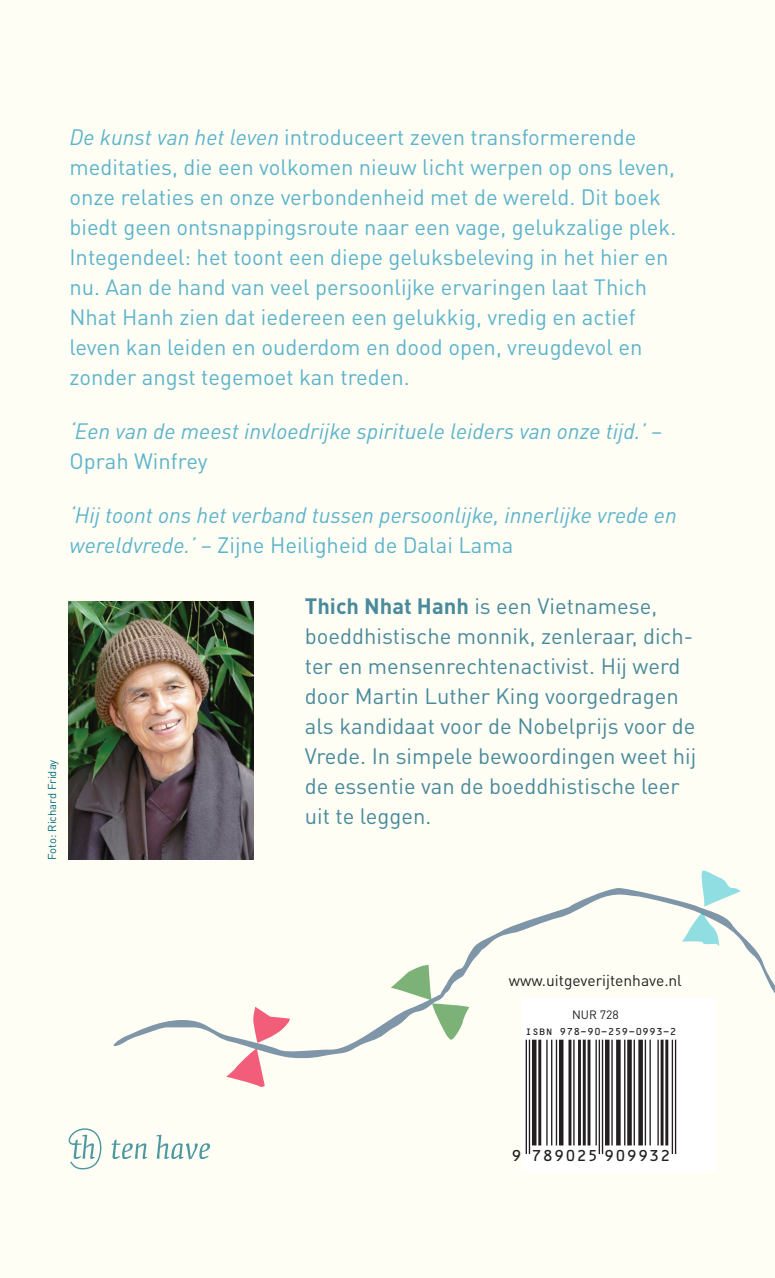
<style>
.page{position:relative;width:775px;height:1278px;background:#fffef4}
.page>*{position:absolute;margin:0;border:0;box-sizing:border-box;transform-origin:0 0}
.t1{font:22px/30px "DIN Pro";color:#5db4cc}
.t2{font:22px/30px "DIN Pro";color:#498a9c}
.t3{font:italic 22px "DIN";color:#5db4cc}
.t4{font:15.6px "DIN Pro";color:#231f20}
.t5{font:15px "OCRB";letter-spacing:.025em;color:#231f20}
.t6{font:12px "DIN Pro";color:#231f20}
.t7{font:11.2px "DIN Pro";color:#006c7e}
.t8{font:9.6px "OCRB";color:#231f20}
.s1{font-family:"DIN";font-style:italic}
.s2{font-weight:700}
</style>
<div class="page">
<img style="left:69px;top:601px;width:184px;height:258px">
<svg style="left:522px;top:1036px;width:193px;height:134px;fill:#fff"></svg>
<hr style="left:526px;top:1039px;width:1px;height:115px;background:#231f20">
<hr style="left:529px;top:1039px;width:1px;height:115px;background:#231f20">
<hr style="left:532px;top:1039px;width:4px;height:106px;background:#231f20">
<hr style="left:538px;top:1039px;width:3px;height:106px;background:#231f20">
<hr style="left:546px;top:1039px;width:2px;height:106px;background:#231f20">
<hr style="left:551px;top:1039px;width:1px;height:106px;background:#231f20">
<hr style="left:556px;top:1039px;width:1px;height:106px;background:#231f20">
<hr style="left:559px;top:1039px;width:4px;height:106px;background:#231f20">
<hr style="left:568px;top:1039px;width:3px;height:106px;background:#231f20">
<hr style="left:573px;top:1039px;width:2px;height:106px;background:#231f20">
<hr style="left:578px;top:1039px;width:3px;height:106px;background:#231f20">
<hr style="left:583px;top:1039px;width:3px;height:106px;background:#231f20">
<hr style="left:588px;top:1039px;width:2px;height:106px;background:#231f20">
<hr style="left:595px;top:1039px;width:2px;height:106px;background:#231f20">
<hr style="left:599px;top:1039px;width:1px;height:115px;background:#231f20">
<hr style="left:602px;top:1039px;width:1px;height:115px;background:#231f20">
<div style="left:605px;top:1039px;width:5px;height:106px;background:#231f20"></div>
<hr style="left:611px;top:1039px;width:2px;height:106px;background:#231f20">
<div style="left:616px;top:1039px;width:5px;height:106px;background:#231f20"></div>
<hr style="left:624px;top:1039px;width:1px;height:106px;background:#231f20">
<div style="left:627px;top:1039px;width:5px;height:106px;background:#231f20"></div>
<hr style="left:634px;top:1039px;width:1px;height:106px;background:#231f20">
<div style="left:638px;top:1039px;width:5px;height:106px;background:#231f20"></div>
<hr style="left:645px;top:1039px;width:1px;height:106px;background:#231f20">
<hr style="left:649px;top:1039px;width:2px;height:106px;background:#231f20">
<hr style="left:657px;top:1039px;width:2px;height:106px;background:#231f20">
<hr style="left:661px;top:1039px;width:3px;height:106px;background:#231f20">
<hr style="left:665px;top:1039px;width:3px;height:106px;background:#231f20">
<hr style="left:672px;top:1039px;width:1px;height:115px;background:#231f20">
<hr style="left:675px;top:1039px;width:1px;height:115px;background:#231f20">
<svg style="left:464px;top:888px;width:311px;height:148px"></svg>
<svg style="left:682px;top:870px;width:59px;height:76px"></svg>
<svg style="left:69px;top:1128px;width:32px;height:41px"></svg>
<svg style="left:112px;top:1139px;width:35px;height:20px"></svg>
<svg style="left:156px;top:1134px;width:54px;height:25px"></svg>
<svg style="left:113px;top:965px;width:358px;height:122px"></svg>
<p class="t1" style="left:69px;top:121px;width:608px"><span class="s1">De kunst van het leven</span> introduceert zeven transformerende meditaties, die een volkomen nieuw licht werpen op ons leven, onze relaties en onze verbondenheid met de wereld. Dit boek biedt geen ontsnappingsroute naar een vage, gelukzalige plek.<br>Integendeel: het toont een diepe geluksbeleving in het hier en nu. Aan de hand van veel persoonlijke ervaringen laat Thich Nhat Hanh zien dat iedereen een gelukkig, vredig en actief leven kan leiden en ouderdom en dood open, vreugdevol en zonder angst tegemoet kan treden.</p>
<p class="t3" style="left:69px;top:417px;width:594px">‘Een van de meest invloedrijke spirituele leiders van onze tijd.’ –</p>
<p class="t1" style="left:69px;top:445px;width:140px">Oprah Winfrey</p>
<p class="t3" style="left:69px;top:501px;width:609px">‘Hij toont ons het verband tussen persoonlijke, innerlijke vrede en</p>
<p class="t1" style="left:69px;top:529px;width:446px"><span class="s1">wereldvrede.’ –</span> Zijne Heiligheid de Dalai Lama</p>
<p class="t7" style="left:45px;top:859px;width:102px;rotate:-90deg">Foto: Richard Friday</p>
<p class="t2" style="left:305px;top:590px;width:393px"><span class="s2">Thich Nhat Hanh</span> is een Vietnamese, boeddhistische monnik, zenleraar, dich&shy;ter en mensenrechtenactivist. Hij werd door Martin Luther King voorgedragen als kandidaat voor de Nobelprijs voor de Vrede. In simpele bewoordingen weet hij de essentie van de boeddhistische leer uit te leggen.</p>
<p class="t4" style="left:509px;top:969px;width:175px">www.uitgeverijtenhave.nl</p>
<p class="t6" style="left:572px;top:1006px;width:48px">NUR 728</p>
<p class="t8" style="left:525px;top:1026px;width:153px">ISBN 978-90-259-0993-2</p>
<p class="t5" style="left:511px;top:1148px;width:161px">9 789025 909932</p>
</div>
